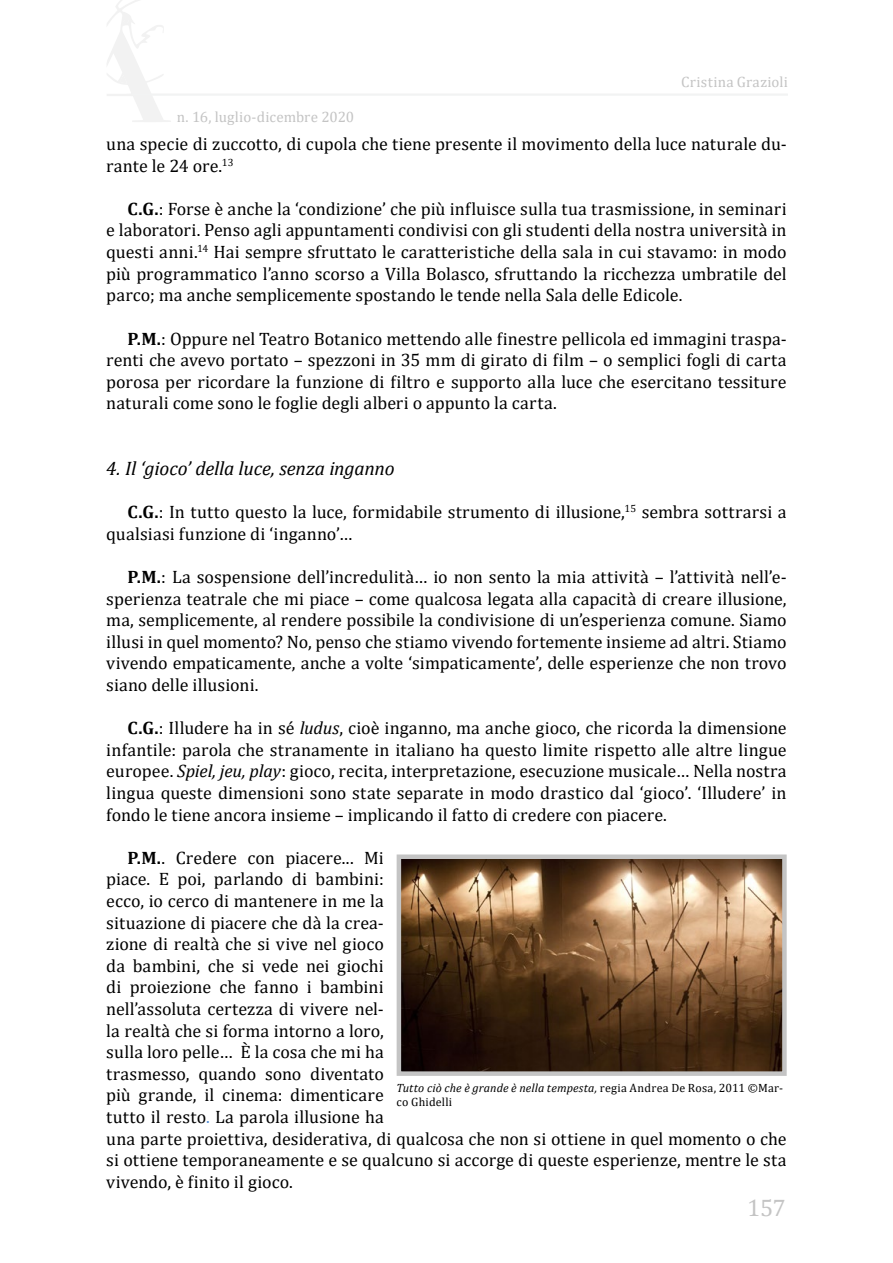
<style>
.page{position:relative;width:893px;height:1263px;background:#fff}
.page>*{position:absolute;margin:0;border:0;box-sizing:border-box;transform-origin:0 0}
.t1{font:24px "Cambria";color:#c4c4c4}
.t2{font:italic 19.5px "Cambria";letter-spacing:-.01em;color:#000}
.t3{font:18px/21.6px "Cambria";color:#000;text-align:justify}
.t4{font:15px "Cambria";letter-spacing:.01em;color:#c4c4c4}
.t5{font:12px/14.4px "Cambria";letter-spacing:.015em;color:#000}
.s1{font-weight:700}
.s2{font-style:italic}
.s3{color:#548dd4}
</style>
<div class="page">
<svg style="left:107px;top:0;width:64px;height:122px"></svg>
<hr style="left:131px;top:93px;width:657px;height:3px;background:#f2f3f3">
<img style="left:402px;top:859px;width:380px;height:212px">
<div style="left:397px;top:854px;width:390px;height:222px;border:4px solid #c4c4c4"></div>
<p class="t4" style="left:177px;top:108px;width:179px">n. 16, luglio-dicembre 2020</p>
<p class="t4" style="left:681px;top:73px;width:108px">Cristina Grazioli</p>
<p class="t3" style="left:106px;top:133px;width:682px">una specie di zuccotto, di cupola che tiene presente il movimento della luce naturale du&shy;rante le 24 ore.<sup>13</sup></p>
<p class="t3" style="left:106px;top:198px;width:682px;text-indent:21px"><span class="s1">C.G.</span>: Forse è anche la ‘condizione’ che più influisce sulla tua trasmissione, in seminari e laboratori. Penso agli appuntamenti condivisi con gli studenti della nostra università in questi anni.<sup>14</sup> Hai sempre sfruttato le caratteristiche della sala in cui stavamo: in modo più programmatico l’anno scorso a Villa Bolasco, sfruttando la ricchezza umbratile del parco; ma anche semplicemente spostando le tende nella Sala delle Edicole.</p>
<p class="t3" style="left:106px;top:327px;width:682px;text-indent:21px"><span class="s1">P.M.</span>: Oppure nel Teatro Botanico mettendo alle finestre pellicola ed immagini traspa&shy;renti che avevo portato – spezzoni in 35 mm di girato di film – o semplici fogli di carta porosa per ricordare la funzione di filtro e supporto alla luce che esercitano tessiture naturali come sono le foglie degli alberi o appunto la carta.</p>
<p class="t2" style="left:106px;top:455px;width:290px">4. Il ‘gioco’ della luce, senza inganno</p>
<p class="t3" style="left:106px;top:501px;width:682px;text-indent:21px"><span class="s1">C.G.</span>: In tutto questo la luce, formidabile strumento di illusione,<sup>15</sup> sembra sottrarsi a qualsiasi funzione di ‘inganno’…</p>
<p class="t3" style="left:106px;top:566px;width:682px;text-indent:21px"><span class="s1">P.M.</span>: La sospensione dell’incredulità… io non sento la mia attività – l’attività nell’e&shy;sperienza teatrale che mi piace – come qualcosa legata alla capacità di creare illusione, ma, semplicemente, al rendere possibile la condivisione di un’esperienza comune. Siamo illusi in quel momento? No, penso che stiamo vivendo fortemente insieme ad altri. Stiamo vivendo empaticamente, anche a volte ‘simpaticamente’, delle esperienze che non trovo siano delle illusioni.</p>
<p class="t3" style="left:106px;top:717px;width:682px;text-indent:21px"><span class="s1">C.G.</span>: Illudere ha in sé <span class="s2">ludus</span>, cioè inganno, ma anche gioco, che ricorda la dimensione infantile: parola che stranamente in italiano ha questo limite rispetto alle altre lingue europee. <span class="s2">Spiel, jeu, play</span>: gioco, recita, interpretazione, esecuzione musicale… Nella nostra lingua queste dimensioni sono state separate in modo drastico dal ‘gioco’. ‘Illudere’ in fondo le tiene ancora insieme – implicando il fatto di credere con piacere.</p>
<p class="t3" style="left:106px;top:847px;width:682px;text-align:left;text-indent:21px"><span class="s1">P.M.</span>. Credere con piacere... Mi<br>piace. E poi, parlando di bambini:<br>ecco, io cerco di mantenere in me la<br>situazione di piacere che dà la crea-<br>zione di realtà che si vive nel gioco<br>da bambini, che si vede nei giochi<br>di proiezione che fanno i bambini<br>nell’assoluta certezza di vivere nel-<br>la realtà che si forma intorno a loro,<br>sulla loro pelle… È la cosa che mi ha<br>trasmesso, quando sono diventato<br>più grande, il cinema: dimenticare<br>tutto il resto<span class="s3">.</span> La parola illusione ha<br>una parte proiettiva, desiderativa, di qualcosa che non si ottiene in quel momento o che si ottiene temporaneamente e se qualcuno si accorge di queste esperienze, mentre le sta vivendo, è finito il gioco.</p>
<p class="t5" style="left:397px;top:1081px;width:388px"><span class="s2">Tutto ciò che è grande è nella tempesta,</span> regia Andrea De Rosa, 2011 ©Mar&shy;co Ghidelli</p>
<h1 class="t1" style="left:747px;top:1193px;width:40px">157</h1>
</div>
